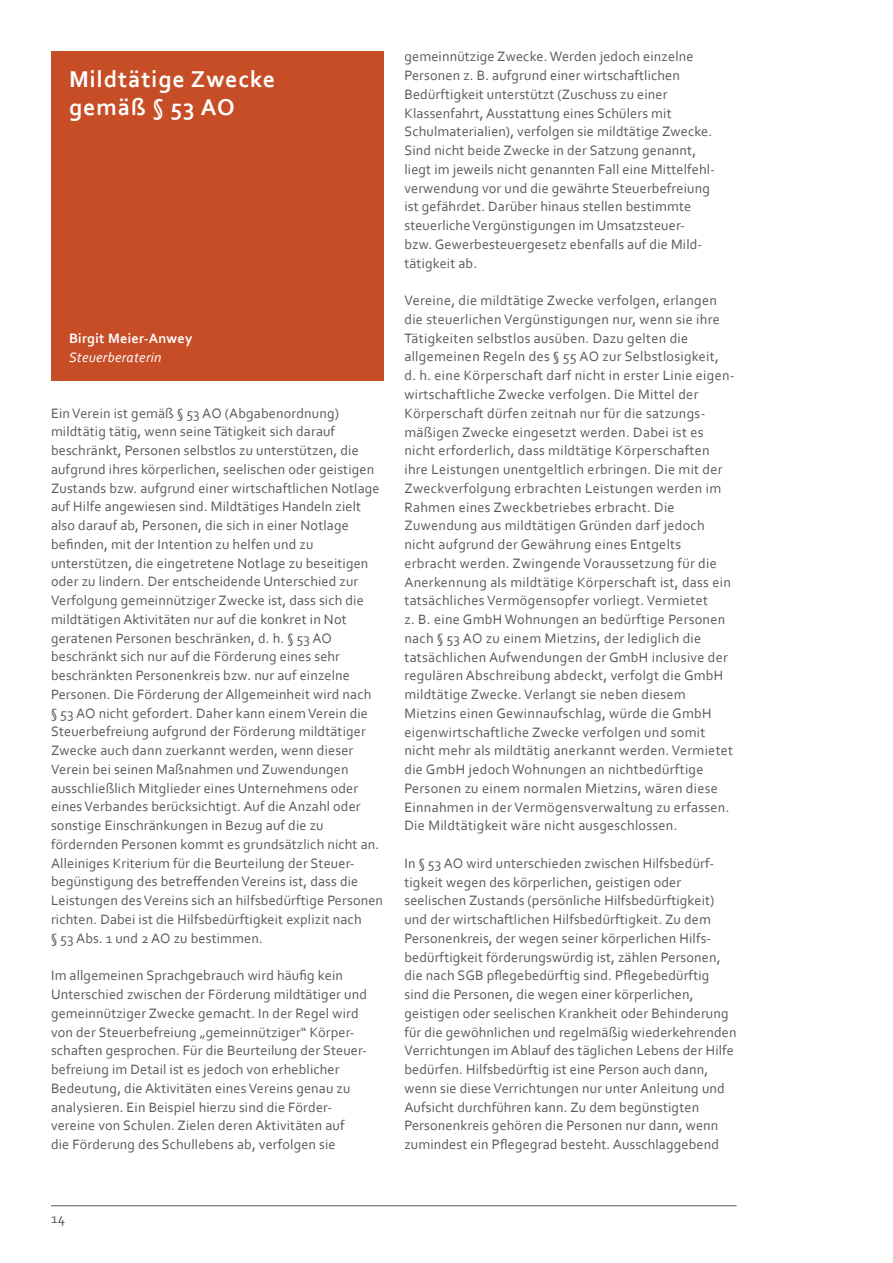
<style>
.page{position:relative;width:893px;height:1263px;background:#fff}
.page>*{position:absolute;margin:0;border:0;box-sizing:border-box;transform-origin:0 0}
.t1{font:700 24px/27.8px "Corbel";letter-spacing:.04em;color:#fff}
.t2{font:14.25px/18.8px "Corbel";letter-spacing:.01em;color:#58595b}
.t3{font:700 14.25px "Corbel";color:#fff}
.t4{font:italic 14.25px "Corbel";letter-spacing:.02em;color:#fff}
</style>
<div class="page">
<hr style="left:51px;top:1205px;width:686px;height:1px;background:#58595b">
<div style="left:51px;top:51px;width:332px;height:329px;background:#c74d27"></div>
<h1 class="t1" style="left:69px;top:64px;width:208px">M ildtätige Zwecke gemäß § 53 AO</h1>
<p class="t3" style="left:69px;top:329px;width:125px">Birgit M eier-Anwey</p>
<p class="t4" style="left:69px;top:348px;width:94px">Steuerberaterin</p>
<p class="t2" style="left:51px;top:403px;width:334px">Ein Verein ist gemäß § 53 AO (Abgabenordnung) mildtätig tätig, wenn seine Tätigkeit sich darauf beschränkt, Personen selbstlos zu unterstützen, die aufgrund ihres körperlichen, seelischen oder geistigen Zustands bzw. aufgrund einer wirtschaftlichen Notlage auf Hilfe angewiesen sind. Mildtätiges Handeln zielt also darauf ab, Personen, die sich in einer Notlage befinden, mit der Intention zu helfen und zu unterstützen, die eingetretene Notlage zu beseitigen oder zu lindern. Der entscheidende Unterschied zur Verfolgung gemeinnütziger Zwecke ist, dass sich die mildtätigen Aktivitäten nur auf die konkret in Not geratenen Personen beschränken, d. h. § 53 AO beschränkt sich nur auf die Förderung eines sehr beschränkten Personenkreis bzw. nur auf einzelne Personen. Die Förderung der Allgemeinheit wird nach<br>§ 53 AO nicht gefordert. Daher kann einem Verein die Steuerbefreiung aufgrund der Förderung mildtätiger Zwecke auch dann zuerkannt werden, wenn dieser Verein bei seinen Maßnahmen und Zuwendungen ausschließlich Mitglieder eines Unternehmens oder eines Verbandes berücksichtigt. Auf die Anzahl oder sonstige Einschränkungen in Bezug auf die zu fördernden Personen kommt es grundsätzlich nicht an.<br>Alleiniges Kriterium für die Beurteilung der Steuer&shy;begünstigung des betreffenden Vereins ist, dass die Leistungen des Vereins sich an hilfsbedürftige Personen richten. Dabei ist die Hilfsbedürftigkeit explizit nach<br>§ 53 Abs. 1 und 2 AO zu bestimmen.</p>
<p class="t2" style="left:51px;top:966px;width:317px">Im allgemeinen Sprachgebrauch wird häufig kein Unterschied zwischen der Förderung mildtätiger und gemeinnütziger Zwecke gemacht. In der Regel wird von der Steuerbefreiung „gemeinnütziger“ Körper&shy;schaften gesprochen. Für die Beurteilung der Steuer&shy;befreiung im Detail ist es jedoch von erheblicher Bedeutung, die Aktivitäten eines Vereins genau zu analysieren. Ein Beispiel hierzu sind die Förder&shy;vereine von Schulen. Zielen deren Aktivitäten auf<br>die Förderung des Schullebens ab, verfolgen sie</p>
<p class="t2" style="left:404px;top:47px;width:312px">gemeinnützige Zwecke. Werden jedoch einzelne Personen z. B. aufgrund einer wirtschaftlichen Bedürftigkeit unterstützt (Zuschuss zu einer Klassenfahrt, Ausstattung eines Schülers mit Schulmaterialien), verfolgen sie mildtätige Zwecke.<br>Sind nicht beide Zwecke in der Satzung genannt, liegt im jeweils nicht genannten Fall eine Mittelfehl&shy;verwendung vor und die gewährte Steuerbefreiung ist gefährdet. Darüber hinaus stellen bestimmte steuerliche Vergünstigungen im Umsatzsteuer&shy;bzw. Gewerbesteuergesetz ebenfalls auf die Mild&shy;tätigkeit ab.</p>
<p class="t2" style="left:404px;top:291px;width:332px">Vereine, die mildtätige Zwecke verfolgen, erlangen die steuerlichen Vergünstigungen nur, wenn sie ihre Tätigkeiten selbstlos ausüben. Dazu gelten die allgemeinen Regeln des § 55 AO zur Selbstlosigkeit,<br>d. h. eine Körperschaft darf nicht in erster Linie eigen&shy;wirtschaftliche Zwecke verfolgen. Die Mittel der Körperschaft dürfen zeitnah nur für die satzungs&shy;mäßigen Zwecke eingesetzt werden. Dabei ist es nicht erforderlich, dass mildtätige Körperschaften ihre Leistungen unentgeltlich erbringen. Die mit der Zweckverfolgung erbrachten Leistungen werden im Rahmen eines Zweckbetriebes erbracht. Die Zuwendung aus mildtätigen Gründen darf jedoch nicht aufgrund der Gewährung eines Entgelts erbracht werden. Zwingende Voraussetzung für die Anerkennung als mildtätige Körperschaft ist, dass ein tatsächliches Vermögensopfer vorliegt. Vermietet<br>z. B. eine GmbH Wohnungen an bedürftige Personen nach § 53 AO zu einem Mietzins, der lediglich die tatsächlichen Aufwendungen der GmbH inclusive der regulären Abschreibung abdeckt, verfolgt die GmbH mildtätige Zwecke. Verlangt sie neben diesem Mietzins einen Gewinnaufschlag, würde die GmbH eigenwirtschaftliche Zwecke verfolgen und somit nicht mehr als mildtätig anerkannt werden. Vermietet die GmbH jedoch Wohnungen an nichtbedürftige Personen zu einem normalen Mietzins, wären diese Einnahmen in der Vermögensverwaltung zu erfassen.<br>Die Mildtätigkeit wäre nicht ausgeschlossen.</p>
<p class="t2" style="left:404px;top:853px;width:334px">In § 53 AO wird unterschieden zwischen Hilfsbedürf&shy;tigkeit wegen des körperlichen, geistigen oder seelischen Zustands (persönliche Hilfsbedürftigkeit) und der wirtschaftlichen Hilfsbedürftigkeit. Zu dem Personenkreis, der wegen seiner körperlichen Hilfs&shy;bedürftigkeit förderungswürdig ist, zählen Personen, die nach SGB pflegebedürftig sind. Pflegebedürftig sind die Personen, die wegen einer körperlichen, geistigen oder seelischen Krankheit oder Behinderung für die gewöhnlichen und regelmäßig wiederkehrenden Verrichtungen im Ablauf des täglichen Lebens der Hilfe bedürfen. Hilfsbedürftig ist eine Person auch dann, wenn sie diese Verrichtungen nur unter Anleitung und Aufsicht durchführen kann. Zu dem begünstigten Personenkreis gehören die Personen nur dann, wenn zumindest ein Pflegegrad besteht. Ausschlaggebend</p>
<p class="t2" style="left:51px;top:1208px;width:16px">14</p>
</div>
